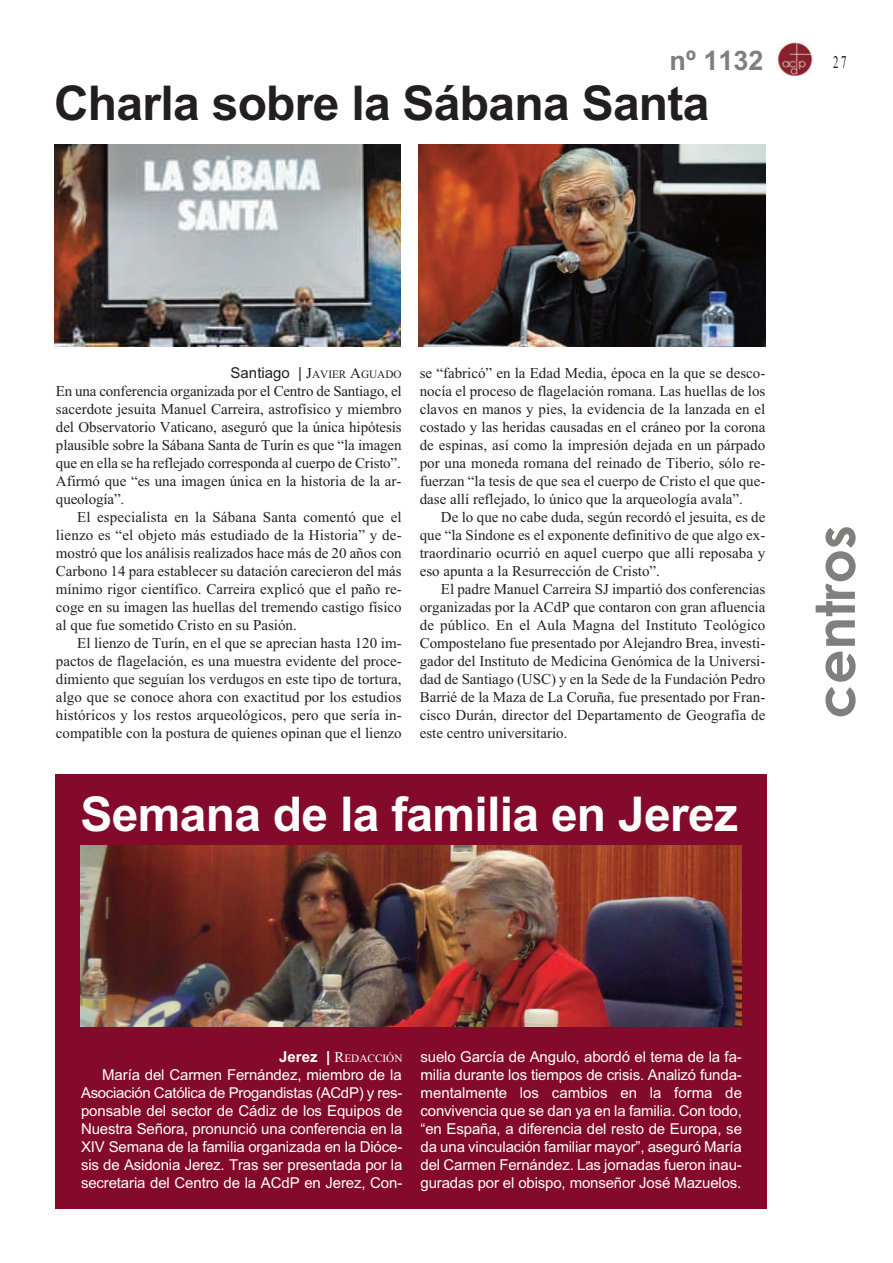
<style>
.page{position:relative;width:893px;height:1263px;background:#fff}
.page>*{position:absolute;margin:0;border:0;box-sizing:border-box;transform-origin:0 0}
.t1{font:700 54px "Century Gothic";color:#807f7d}
.t2{font:700 48px "Arial";letter-spacing:-.015em;color:#231f20}
.t3{font:700 48px "Arial";letter-spacing:-.015em;color:#fff}
.t4{font:700 27px "Arial";color:#807f7d}
.t5{font:18px "Times New Roman";color:#231f20;scale:.6 1}
.t6{font:15px/18px "Times New Roman";color:#231f20;text-align:justify}
.t7{font:15px/18px "Arial";letter-spacing:-.01em;color:#fff;text-align:justify}
.t8{font:11.25px "Times New Roman";color:#231f20}
.t9{font:11.25px "Times New Roman";color:#fff}
.s1{font-family:"Arial";font-size:15px}
.s2{font-size:15px}
.s3{font-family:"Arial";font-weight:700;font-size:15px}
</style>
<div class="page">
<img style="left:776px;top:41px;width:37px;height:35px">
<img style="left:54px;top:144px;width:347px;height:202px">
<img style="left:419px;top:144px;width:346px;height:202px">
<div style="left:56px;top:774px;width:711px;height:435px;background:#840a2b"></div>
<img style="left:81px;top:845px;width:660px;height:181px">
<h3 class="t4" style="left:670px;top:44px;width:95px">nº 1132</h3>
<p class="t5" style="left:833px;top:51px;width:24px">2 7</p>
<h2 class="t2" style="left:54px;top:75px;width:657px">Charla sobre la Sábana Santa</h2>
<p class="t8" style="left:231px;top:368px;width:173px"><span class="s1">Santiago |</span> <span class="s2">J</span>AVIER <span class="s2">A</span>GUADO</p>
<p class="t6" style="left:56px;top:382px;width:347px">En una conferencia organizada por el Centro de Santiago, el sacerdote jesuita Manuel Carreira, astrofísico y miembro del Observatorio Vaticano, aseguró que la única hipótesis plausible sobre la Sábana Santa de Turín es que “la imagen que en ella se ha reflejado corresponda al cuerpo de Cristo”.<br>Afirmó que “es una imagen única en la historia de la ar&shy;queología”.</p>
<p class="t6" style="left:56px;top:508px;width:347px;text-indent:21px">El especialista en la Sábana Santa comentó que el lienzo es “el objeto más estudiado de la Historia” y de&shy;mostró que los análisis realizados hace más de 20 años con Carbono 14 para establecer su datación carecieron del más mínimo rigor científico. Carreira explicó que el paño re&shy;coge en su imagen las huellas del tremendo castigo físico al que fue sometido Cristo en su Pasión.</p>
<p class="t6" style="left:56px;top:634px;width:347px;text-indent:21px">El lienzo de Turín, en el que se aprecian hasta 120 im&shy;pactos de flagelación, es una muestra evidente del proce&shy;dimiento que seguían los verdugos en este tipo de tortura, algo que se conoce ahora con exactitud por los estudios históricos y los restos arqueológicos, pero que sería in&shy;compatible con la postura de quienes opinan que el lienzo</p>
<p class="t6" style="left:420px;top:364px;width:347px">se “fabricó” en la Edad Media, época en la que se desco&shy;nocía el proceso de flagelación romana. Las huellas de los clavos en manos y pies, la evidencia de la lanzada en el costado y las heridas causadas en el cráneo por la corona de espinas, así como la impresión dejada en un párpado por una moneda romana del reinado de Tiberio, sólo re&shy;fuerzan “la tesis de que sea el cuerpo de Cristo el que que&shy;dase allí reflejado, lo único que la arqueología avala”.</p>
<p class="t6" style="left:420px;top:508px;width:347px;text-indent:21px">De lo que no cabe duda, según recordó el jesuita, es de que “la Síndone es el exponente definitivo de que algo ex&shy;traordinario ocurrió en aquel cuerpo que allí reposaba y eso apunta a la Resurrección de Cristo”.</p>
<p class="t6" style="left:420px;top:580px;width:347px;text-indent:21px">El padre Manuel Carreira SJ impartió dos conferencias organizadas por la ACdP que contaron con gran afluencia de público. En el Aula Magna del Instituto Teológico Compostelano fue presentado por Alejandro Brea, investi&shy;gador del Instituto de Medicina Genómica de la Universi&shy;dad de Santiago (USC) y en la Sede de la Fundación Pedro Barrié de la Maza de La Coruña, fue presentado por Fran&shy;cisco Durán, director del Departamento de Geografía de este centro universitario.</p>
<h2 class="t3" style="left:81px;top:786px;width:659px">Semana de la familia en Jerez</h2>
<h1 class="t1" style="left:805px;top:719px;width:195px;rotate:-90deg">centros</h1>
<p class="t9" style="left:279px;top:1052px;width:125px"><span class="s3">Jerez |</span> <span class="s2">R</span>EDACCIÓN</p>
<p class="t7" style="left:81px;top:1066px;width:323px;text-indent:21px">María del Carmen Fernández, miembro de la Asociación Católica de Progandistas (ACdP) y res&shy;ponsable del sector de Cádiz de los Equipos de Nuestra Señora, pronunció una conferencia en la XIV Semana de la familia organizada en la Dióce&shy;sis de Asidonia Jerez. Tras ser presentada por la secretaria del Centro de la ACdP en Jerez, Con-</p>
<p class="t7" style="left:420px;top:1048px;width:323px">suelo García de Angulo, abordó el tema de la fa&shy;milia durante los tiempos de crisis. Analizó funda&shy;mentalmente los cambios en la forma de convivencia que se dan ya en la familia. Con todo, “en España, a diferencia del resto de Europa, se da una vinculación familiar mayor”, aseguró María del Carmen Fernández. Las jornadas fueron inau&shy;guradas por el obispo, monseñor José Mazuelos.</p>
</div>
